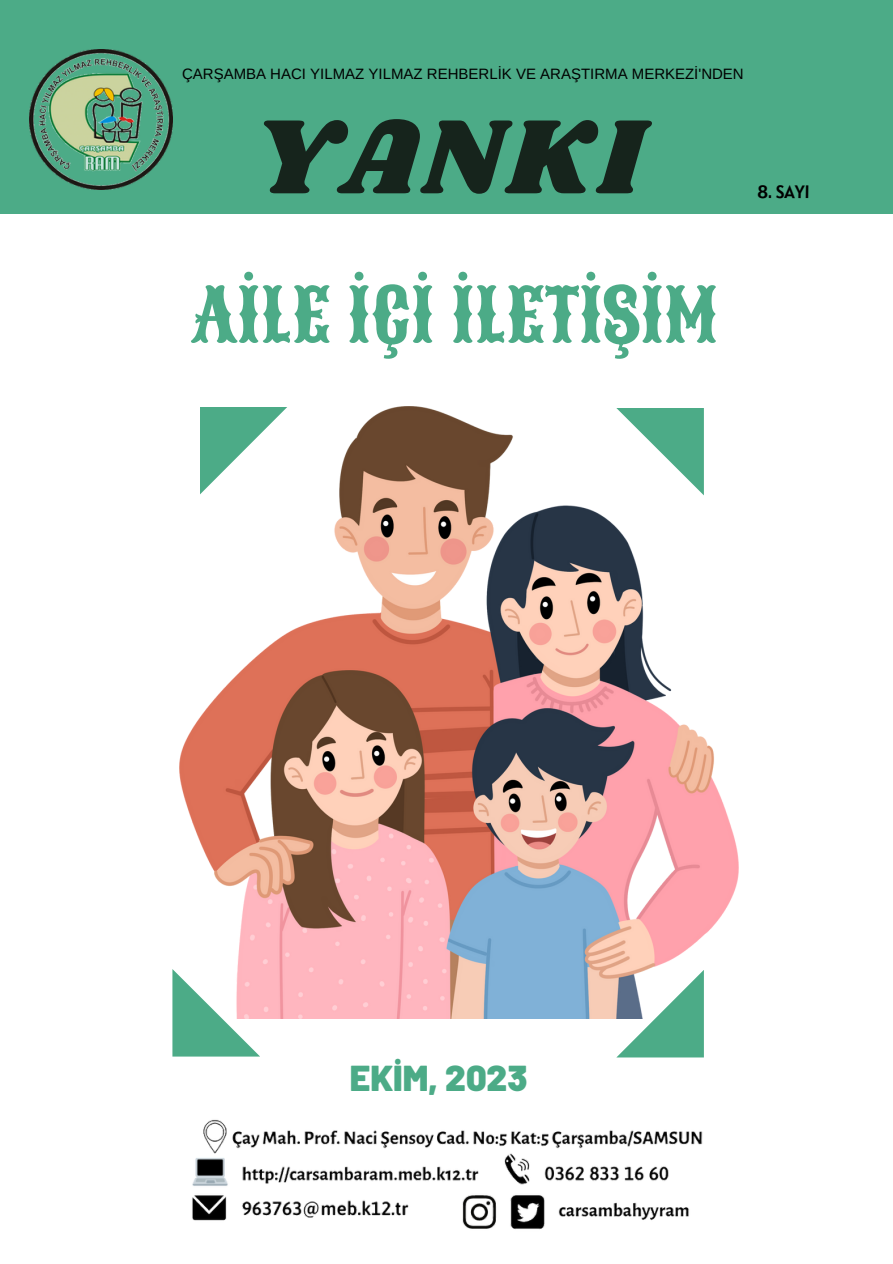
<style>
.page{position:relative;width:893px;height:1264px;background:#fff}
.page>*{position:absolute;margin:0;border:0;box-sizing:border-box;transform-origin:0 0}
.t1{font:109.35px "Shrikhand";letter-spacing:.045em;color:#16241c}
.t2{font:73.5px "Sancreek";color:#4cab87}
.t3{font:900 36px "Barlow";color:#4cab87}
.t4{font:18px "Alatsi";color:#000}
.t5{font:15px "Arimo";color:#000}
</style>
<div class="page">
<div style="left:0;top:0;width:892px;height:214px;background:#4cab87"></div>
<img style="left:192px;top:1119px;width:511px;height:111px">
<img style="left:29px;top:50px;width:144px;height:139px">
<svg style="left:616px;top:1018px;width:87px;height:39px"></svg>
<svg style="left:172px;top:969px;width:88px;height:87px"></svg>
<img style="left:179px;top:407px;width:559px;height:611px">
<p class="t5" style="left:182px;top:65px;width:563px">ÇARŞAMBA HACI YILMAZ YILMAZ REHBERLİK VE ARAŞTIRMA MERKEZİ'NDEN</p>
<p class="t1" style="left:250px;top:81px;width:394px">YANKI</p>
<p class="t4" style="left:757px;top:180px;width:54px;rotate:1deg">8. SAYI</p>
<p class="t2" style="left:191px;top:266px;width:527px">AİLE İÇİ İLETİŞİM</p>
<p class="t3" style="left:350px;top:1055px;width:179px">EKİM, 2023</p>
</div>
